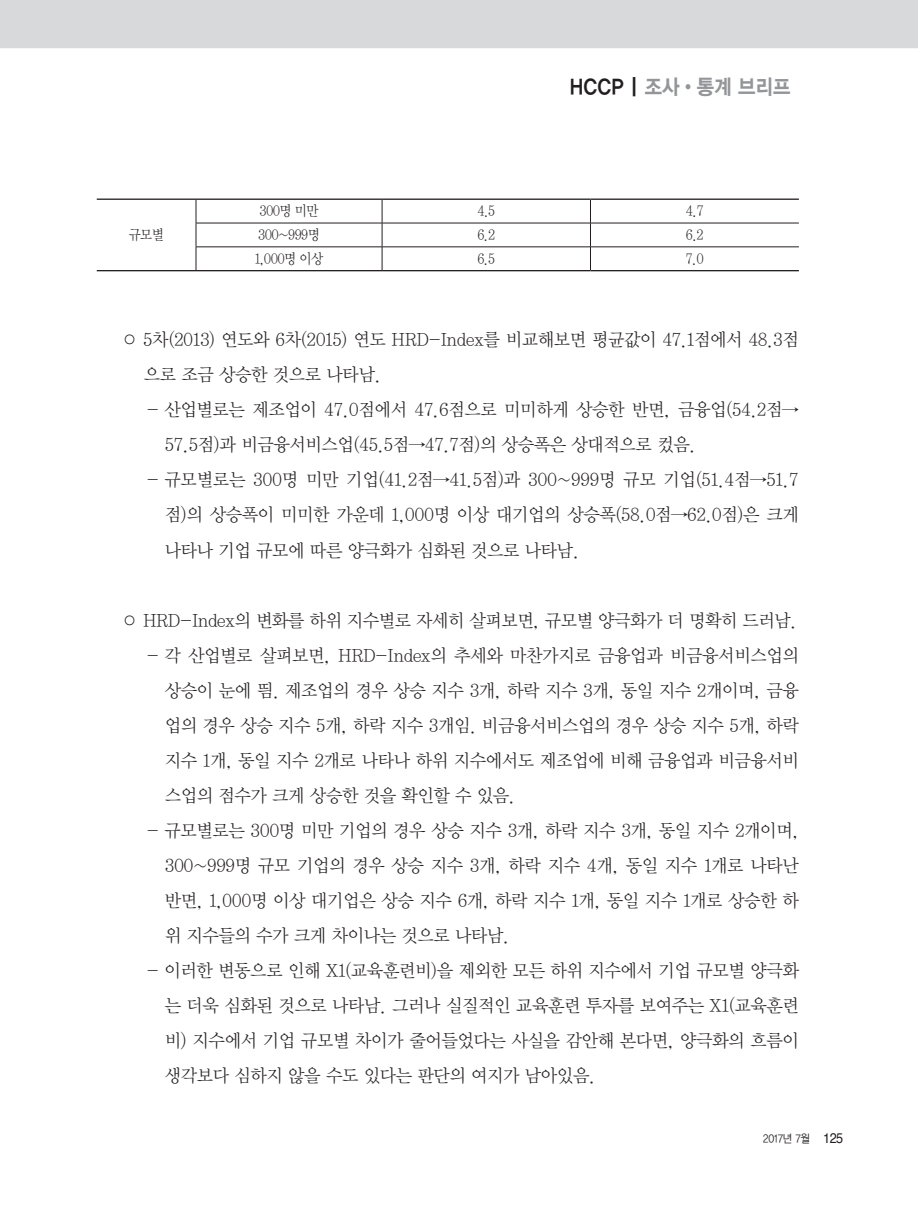
<style>
.page{position:relative;width:918px;height:1226px;background:#fff}
.page>*{position:absolute;margin:0;border:0;box-sizing:border-box;transform-origin:0 0}
.t1{font:21px "YDVYGO15";color:#939598;scale:.9 1}
.t2{font:18.2px/35px "YDVY Mj O12";letter-spacing:-.025em;color:#231f20;text-align:justify;scale:.96 1}
.t3{font:14.35px "YDVY Mj O12";letter-spacing:-.05em;color:#231f20;scale:.9 1}
.t4{font:11.38px "YDVYGO12";color:#231f20;scale:.9 1}
.s1{color:#231f20}
.s2{font-family:"Helvetica";font-size:14px}
</style>
<div class="page">
<div style="left:0;top:0;width:918px;height:98px;background:#d8d9db"></div>
<div style="left:0;top:48px;width:918px;height:50px;background:#fff"></div>
<hr style="left:196px;top:223px;width:186px;height:1px;background:#231f20">
<hr style="left:382px;top:223px;width:208px;height:1px;background:#231f20">
<hr style="left:590px;top:223px;width:209px;height:1px;background:#231f20">
<hr style="left:196px;top:246px;width:186px;height:1px;background:#231f20">
<svg style="left:196px;top:200px;width:1px;height:70px"></svg>
<hr style="left:382px;top:246px;width:208px;height:1px;background:#231f20">
<svg style="left:382px;top:200px;width:1px;height:70px"></svg>
<hr style="left:590px;top:246px;width:209px;height:1px;background:#231f20">
<svg style="left:590px;top:200px;width:1px;height:70px"></svg>
<hr style="left:97px;top:270px;width:99px;height:1px;background:#231f20">
<hr style="left:196px;top:270px;width:186px;height:1px;background:#231f20">
<hr style="left:382px;top:270px;width:208px;height:1px;background:#231f20">
<hr style="left:590px;top:270px;width:209px;height:1px;background:#231f20">
<hr style="left:97px;top:198px;width:99px;height:2px;background:#231f20">
<hr style="left:196px;top:198px;width:186px;height:2px;background:#231f20">
<hr style="left:382px;top:198px;width:208px;height:2px;background:#231f20">
<hr style="left:590px;top:198px;width:209px;height:2px;background:#231f20">
<p class="t3" style="left:129px;top:226px;width:41px">규모별</p>
<p class="t1" style="left:570px;top:74px;width:247px"><span class="s1">HCCP |</span> 조사•통계 브리프</p>
<p class="t3" style="left:259px;top:203px;width:67px">300명 미만</p>
<p class="t3" style="left:477px;top:203px;width:21px">4.5</p>
<p class="t3" style="left:686px;top:203px;width:21px">4.7</p>
<p class="t3" style="left:258px;top:226px;width:70px">300~999명</p>
<p class="t3" style="left:477px;top:226px;width:21px">6.2</p>
<p class="t3" style="left:686px;top:226px;width:21px">6.2</p>
<p class="t3" style="left:255px;top:250px;width:77px">1,000명 이상</p>
<p class="t3" style="left:477px;top:250px;width:21px">6.5</p>
<p class="t3" style="left:686px;top:250px;width:21px">7.0</p>
<p class="t2" style="left:144px;top:322px;width:684px;text-indent:-22px">○ 5차(2013) 연도와 6차(2015) 연도 HRD-Index를 비교해보면 평균값이 47.1점에서 48.3점 으로 조금 상승한 것으로 나타남.</p>
<p class="t2" style="left:165px;top:392px;width:662px;text-indent:-18px">- 산업별로는 제조업이 47.0점에서 47.6점으로 미미하게 상승한 반면, 금융업(54.2점→<br>57.5점)과 비금융서비스업(45.5점→47.7점)의 상승폭은 상대적으로 컸음.</p>
<p class="t2" style="left:165px;top:462px;width:662px;text-indent:-18px">- 규모별로는 300명 미만 기업(41.2점→41.5점)과 300~999명 규모 기업(51.4점→51.7 점)의 상승폭이 미미한 가운데 1,000명 이상 대기업의 상승폭(58.0점→62.0점)은 크게 나타나 기업 규모에 따른 양극화가 심화된 것으로 나타남.</p>
<p class="t2" style="left:122px;top:602px;width:705px">○ HRD-Index의 변화를 하위 지수별로 자세히 살펴보면, 규모별 양극화가 더 명확히 드러남.</p>
<p class="t2" style="left:165px;top:637px;width:662px;text-indent:-18px">- 각 산업별로 살펴보면, HRD-Index의 추세와 마찬가지로 금융업과 비금융서비스업의 상승이 눈에 띔. 제조업의 경우 상승 지수 3개, 하락 지수 3개, 동일 지수 2개이며, 금융 업의 경우 상승 지수 5개, 하락 지수 3개임. 비금융서비스업의 경우 상승 지수 5개, 하락 지수 1개, 동일 지수 2개로 나타나 하위 지수에서도 제조업에 비해 금융업과 비금융서비 스업의 점수가 크게 상승한 것을 확인할 수 있음.</p>
<p class="t2" style="left:165px;top:812px;width:662px;text-indent:-18px">- 규모별로는 300명 미만 기업의 경우 상승 지수 3개, 하락 지수 3개, 동일 지수 2개이며, 300~999명 규모 기업의 경우 상승 지수 3개, 하락 지수 4개, 동일 지수 1개로 나타난 반면, 1,000명 이상 대기업은 상승 지수 6개, 하락 지수 1개, 동일 지수 1개로 상승한 하 위 지수들의 수가 크게 차이나는 것으로 나타남.</p>
<p class="t2" style="left:165px;top:952px;width:662px;text-indent:-18px">- 이러한 변동으로 인해 X1(교육훈련비)을 제외한 모든 하위 지수에서 기업 규모별 양극화 는 더욱 심화된 것으로 나타남. 그러나 실질적인 교육훈련 투자를 보여주는 X1(교육훈련 비) 지수에서 기업 규모별 차이가 줄어들었다는 사실을 감안해 본다면, 양극화의 흐름이 생각보다 심하지 않을 수도 있다는 판단의 여지가 남아있음.</p>
<p class="t4" style="left:763px;top:1131px;width:90px">2017년 7월 <span class="s2">125</span></p>
</div>
